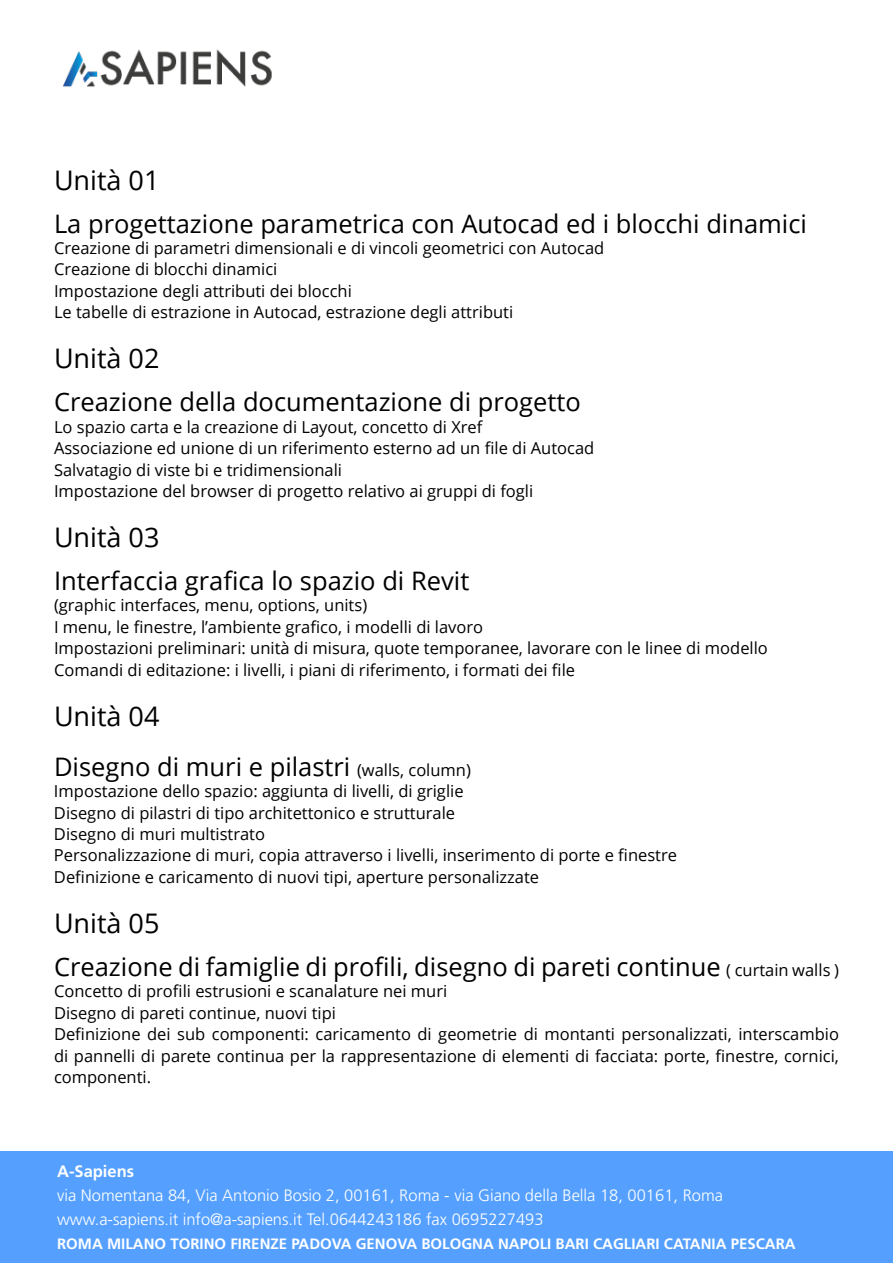
<style>
.page{position:relative;width:893px;height:1263px;background:#fff}
.page>*{position:absolute;margin:0;border:0;box-sizing:border-box;transform-origin:0 0}
.t1{font:27px "Open Sans";color:#000}
.t2{font:25.5px "Open Sans";color:#000}
.t3{font:16.5px/21.5px "Open Sans";color:#000}
.t4{font:300 16.5px/24px "Frutiger LT Std";color:#fff}
.t5{font:700 16.5px "Frutiger LT Std";color:#fff}
.t6{font:700 15px "Frutiger LT Std";color:#fff}
.s1{font-size:16.5px}
</style>
<div class="page">
<img style="left:63px;top:49px;width:209px;height:38px">
<div style="left:0;top:1151px;width:892px;height:112px;background:#55a0ff"></div>
<div style="left:887px;top:1151px;width:6px;height:112px;background:#55a0ff"></div>
<h1 class="t1" style="left:54px;top:161px;width:107px">Unità 01</h1>
<h2 class="t2" style="left:54px;top:206px;width:754px">La progettazione parametrica con Autocad ed i blocchi dinamici</h2>
<p class="t3" style="left:54px;top:237px;width:552px">Creazione di parametri dimensionali e di vincoli geometrici con Autocad Creazione di blocchi dinamici<br>Impostazione degli attributi dei blocchi<br>Le tabelle di estrazione in Autocad, estrazione degli attributi</p>
<h1 class="t1" style="left:54px;top:340px;width:107px">Unità 02</h1>
<h2 class="t2" style="left:54px;top:384px;width:528px">Creazione della documentazione di progetto</h2>
<p class="t3" style="left:54px;top:416px;width:542px">Lo spazio carta e la creazione di Layout, concetto di Xref<br>Associazione ed unione di un riferimento esterno ad un file di Autocad Salvatagio di viste bi e tridimensionali<br>Impostazione del browser di progetto relativo ai gruppi di fogli</p>
<h1 class="t1" style="left:54px;top:519px;width:107px">Unità 03</h1>
<h2 class="t2" style="left:54px;top:563px;width:417px">Interfaccia grafica lo spazio di Revit</h2>
<p class="t3" style="left:54px;top:594px;width:715px">(graphic interfaces, menu, options, units)<br>I menu, le finestre, l’ambiente grafico, i modelli di lavoro<br>Impostazioni preliminari: unità di misura, quote temporanee, lavorare con le linee di modello Comandi di editazione: i livelli, i piani di riferimento, i formati dei file</p>
<h1 class="t1" style="left:54px;top:697px;width:107px">Unità 04</h1>
<h2 class="t2" style="left:54px;top:749px;width:418px">Disegno di muri e pilastri <span class="s1">(walls, column)</span></h2>
<p class="t3" style="left:54px;top:780px;width:625px">Impostazione dello spazio: aggiunta di livelli, di griglie<br>Disegno di pilastri di tipo architettonico e strutturale<br>Disegno di muri multistrato<br>Personalizzazione di muri, copia attraverso i livelli, inserimento di porte e finestre Definizione e caricamento di nuovi tipi, aperture personalizzate</p>
<h1 class="t1" style="left:54px;top:904px;width:107px">Unità 05</h1>
<h2 class="t2" style="left:54px;top:949px;width:786px">Creazione di famiglie di profili, disegno di pareti continue <span class="s1">( curtain walls )</span></h2>
<p class="t3" style="left:54px;top:980px;width:786px">Concetto di profili estrusioni e scanalature nei muri<br>Disegno di pareti continue, nuovi tipi<br>Definizione dei sub componenti: caricamento di geometrie di montanti personalizzati, interscambio di pannelli di parete continua per la rappresentazione di elementi di facciata: porte, finestre, cornici, componenti.</p>
<p class="t5" style="left:57px;top:1161px;width:79px">A-Sapiens</p>
<p class="t4" style="left:57px;top:1183px;width:667px">via Nomentana 84, Via Antonio Bosio 2, 00161, Roma - via Giano della Bella 18, 00161, Roma www.a-sapiens.it info@a-sapiens.it Tel.0644243186 fax 0695227493</p>
<p class="t6" style="left:57px;top:1235px;width:740px">ROMA MILANO TORINO FIRENZE PADOVA GENOVA BOLOGNA NAPOLI BARI CAGLIARI CATANIA PESCARA</p>
</div>
